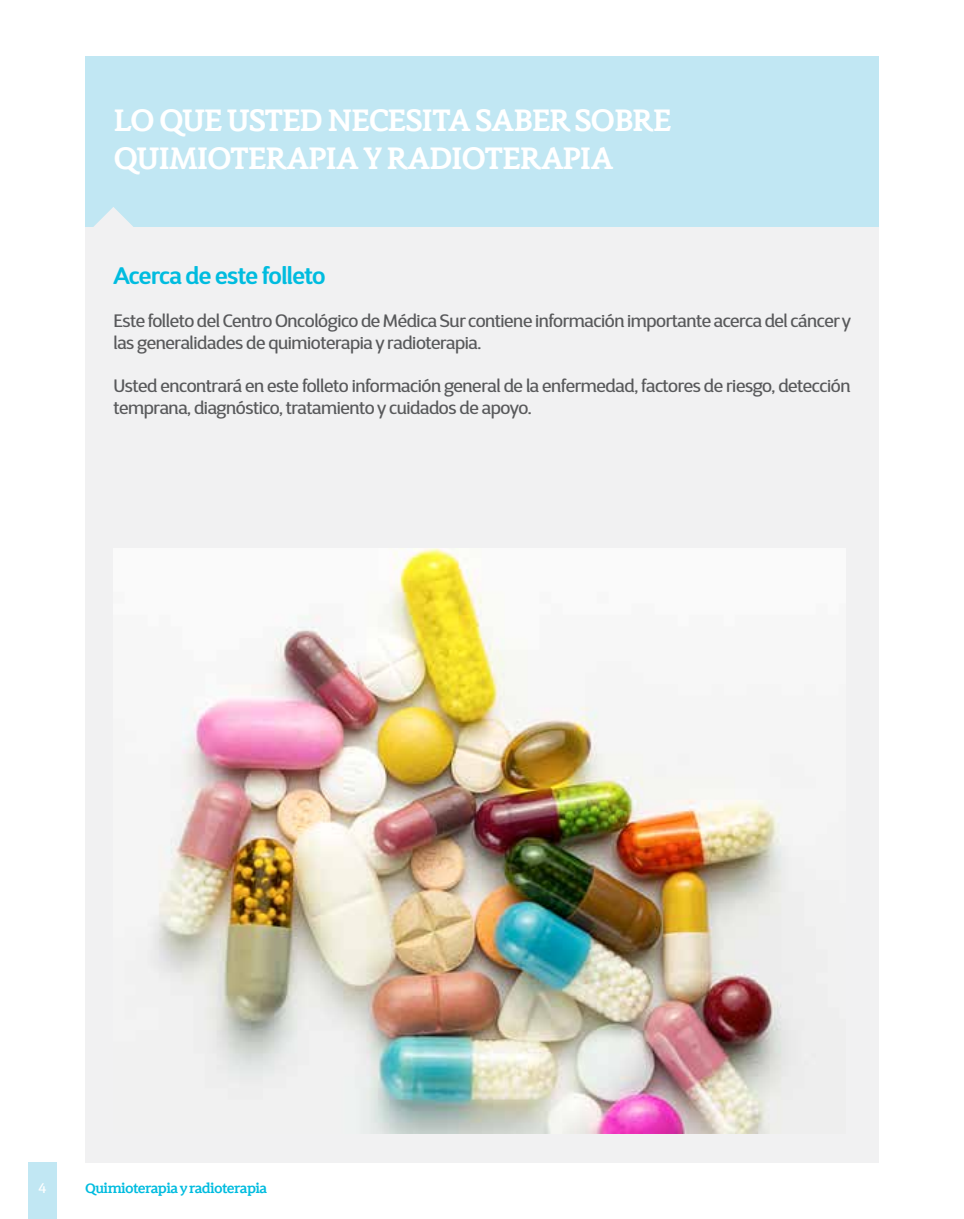
<style>
.page{position:relative;width:964px;height:1219px;background:#fff}
.page>*{position:absolute;margin:0;border:0;box-sizing:border-box;transform-origin:0 0}
.t1{font:700 32px/38.4px "Filo Pro";letter-spacing:-.04em;color:#fff}
.t2{font:600 24px "D Sari";letter-spacing:-.025em;color:#00bcdf}
.t3{font:18px/21.6px "D Sari";letter-spacing:-.025em;color:#58595b}
.t4{font:700 14px "Filo Pro";letter-spacing:-.04em;color:#00bcdf}
.t5{font:14px "D Sari";color:#fff}
</style>
<div class="page">
<div style="left:28px;top:1162px;width:29px;height:57px;background:#c1e7f3"></div>
<div style="left:85px;top:57px;width:794px;height:174px;background:#c1e7f3"></div>
<div style="left:85px;top:227px;width:794px;height:935px;background:#f1f1f2"></div>
<svg style="left:93px;top:207px;width:40px;height:20px"></svg>
<img style="left:157px;top:548px;width:631px;height:586px">
<h1 class="t1" style="left:113px;top:100px;width:560px">LO QUE USTED NECESITA SABER SOBRE<br>QUIMIOTERAPIA Y RADIOTERAPIA</h1>
<h2 class="t2" style="left:113px;top:261px;width:214px">Acerca de este folleto</h2>
<p class="t3" style="left:113px;top:310px;width:739px">Este folleto del Centro Oncológico de Médica Sur contiene información importante acerca del cáncer y las generalidades de quimioterapia y radioterapia.</p>
<p class="t3" style="left:113px;top:375px;width:738px">Usted encontrará en este folleto información general de la enfermedad, factores de riesgo, detección temprana, diagnóstico, tratamiento y cuidados de apoyo.</p>
<p class="t5" style="left:38px;top:1179px;width:10px">4</p>
<p class="t4" style="left:85px;top:1179px;width:184px">Quimioterapia y radioterapia</p>
</div>
